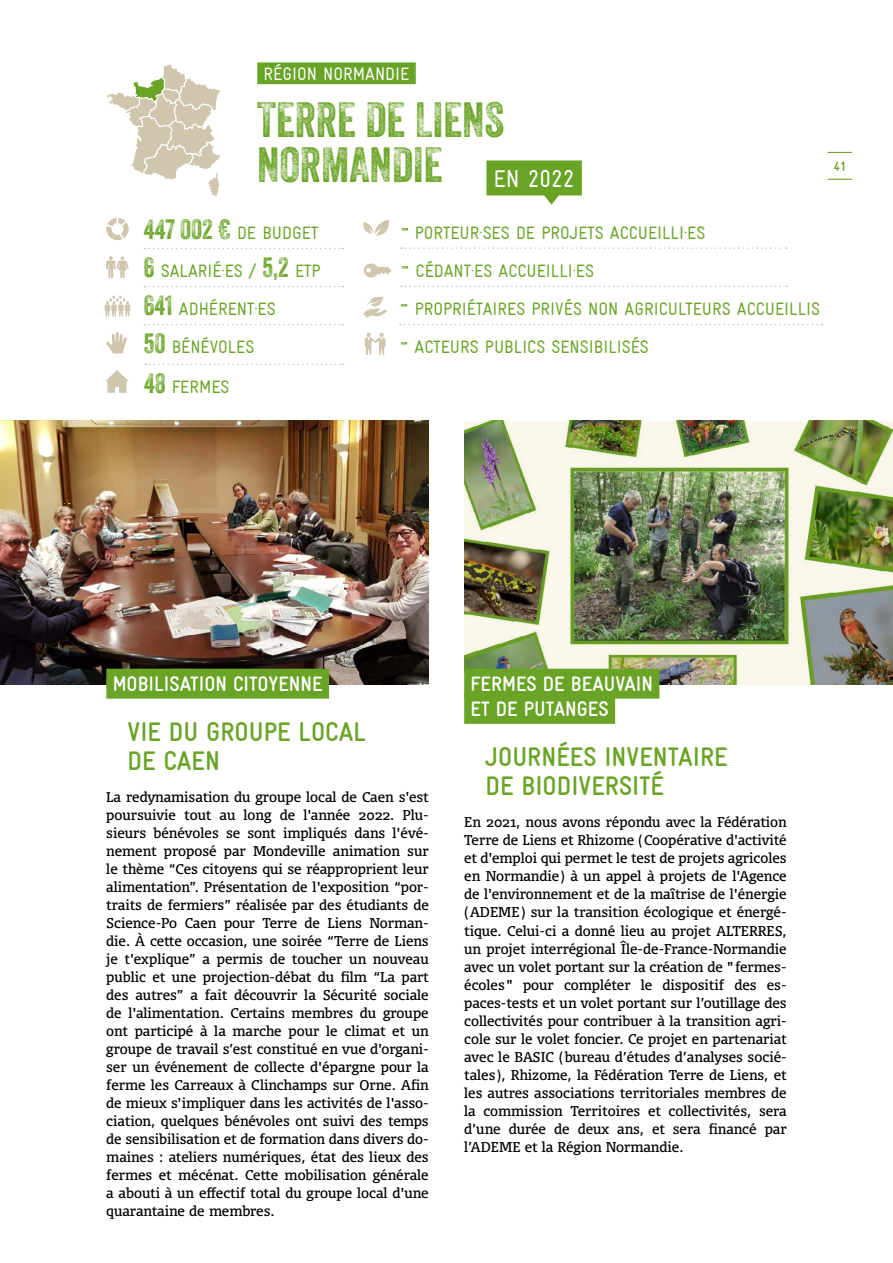
<style>
.page{position:relative;width:893px;height:1263px;background:#fff}
.page>*{position:absolute;margin:0;border:0;box-sizing:border-box;transform-origin:0 0}
.Nom_AT_2021{font:48px "Veneer Three";color:#6aa426}
.Titre_2_Article_AT{font:700 condensed 27px/28.5px "Gravur";color:#6aa426}
.Titre{font:condensed 24.3px "Gravur";color:#fff}
.Titre_1_Article_AT{font:700 condensed 21px "Gravur";color:#fff}
.Chiffres_AT_ok{font:condensed 18px "Gravur";color:#6aa426}
.Région_AT{font:condensed 18px "Gravur";color:#fff}
.Texte_courant_AT{font:13.5px/18px "Olsen";color:#000;text-align:justify}
.t1{font:700 condensed 13.5px "Gravur";color:#6aa426}
.s1{font-family:"Veneer Three";font-stretch:normal;font-size:27px}
</style>
<div class="page">
<svg style="left:828px;top:152px;width:24px;height:1px"></svg>
<svg style="left:828px;top:179px;width:24px;height:1px"></svg>
<svg style="left:400px;top:324px;width:423px;height:1px"></svg>
<svg style="left:365px;top:333px;width:20px;height:22px"></svg>
<svg style="left:363px;top:296px;width:24px;height:22px"></svg>
<div style="left:257px;top:62px;width:159px;height:22px;background:#6aa426"></div>
<img style="left:0;top:421px;width:429px;height:263px">
<img style="left:464px;top:421px;width:429px;height:263px">
<div style="left:106px;top:669px;width:223px;height:30px;background:#6aa426"></div>
<div style="left:464px;top:669px;width:195px;height:30px;background:#6aa426"></div>
<div style="left:464px;top:694px;width:151px;height:30px;background:#6aa426"></div>
<svg style="left:401px;top:286px;width:386px;height:1px"></svg>
<svg style="left:144px;top:286px;width:199px;height:1px"></svg>
<svg style="left:401px;top:247px;width:386px;height:2px"></svg>
<svg style="left:144px;top:248px;width:199px;height:1px"></svg>
<svg style="left:144px;top:324px;width:199px;height:1px"></svg>
<svg style="left:486px;top:160px;width:96px;height:45px"></svg>
<svg style="left:106px;top:256px;width:23px;height:22px"></svg>
<svg style="left:106px;top:218px;width:23px;height:22px"></svg>
<svg style="left:106px;top:332px;width:21px;height:21px"></svg>
<svg style="left:363px;top:220px;width:26px;height:16px"></svg>
<svg style="left:105px;top:295px;width:25px;height:21px"></svg>
<svg style="left:107px;top:64px;width:114px;height:133px"></svg>
<svg style="left:145px;top:364px;width:199px;height:1px"></svg>
<svg style="left:105px;top:370px;width:24px;height:23px"></svg>
<svg style="left:364px;top:263px;width:28px;height:15px"></svg>
<p class="Région_AT" style="left:264px;top:64px;width:147px">RÉGION NORMANDIE</p>
<p class="Nom_AT_2021" style="left:257px;top:90px;width:249px">TERRE DE LIENS</p>
<p class="Nom_AT_2021" style="left:257px;top:135px;width:187px">NORMANDIE</p>
<p class="Titre" style="left:493px;top:165px;width:83px">EN 2022</p>
<p class="Chiffres_AT_ok" style="left:144px;top:223px;width:176px"><span class="s1">447 002 €</span> DE BUDGET</p>
<p class="Chiffres_AT_ok" style="left:144px;top:261px;width:178px"><span class="s1">6</span> SALARIÉ·ES / <span class="s1">5,2</span> ETP</p>
<p class="Chiffres_AT_ok" style="left:144px;top:299px;width:134px"><span class="s1">641</span> ADHÉRENT·ES</p>
<p class="Chiffres_AT_ok" style="left:144px;top:337px;width:112px"><span class="s1">50</span> BÉNÉVOLES</p>
<p class="Chiffres_AT_ok" style="left:144px;top:376px;width:87px"><span class="s1">48</span> FERMES</p>
<p class="Chiffres_AT_ok" style="left:401px;top:222px;width:306px"><span class="s1">-</span> PORTEUR·SES DE PROJETS ACCUEILLI·ES</p>
<p class="Chiffres_AT_ok" style="left:401px;top:261px;width:195px"><span class="s1">-</span> CÉDANT·ES ACCUEILLI·ES</p>
<p class="Chiffres_AT_ok" style="left:400px;top:299px;width:422px"><span class="s1">-</span> PROPRIÉTAIRES PRIVÉS NON AGRICULTEURS ACCUEILLIS</p>
<p class="Chiffres_AT_ok" style="left:400px;top:337px;width:251px"><span class="s1">-</span> ACTEURS PUBLICS SENSIBILISÉS</p>
<p class="t1" style="left:834px;top:159px;width:14px">41</p>
<p class="Titre_1_Article_AT" style="left:113px;top:672px;width:211px">MOBILISATION CITOYENNE</p>
<p class="Titre_2_Article_AT" style="left:128px;top:717px;width:240px">VIE DU GROUPE LOCAL<br>DE CAEN</p>
<p class="Texte_courant_AT" style="left:106px;top:787px;width:324px">La redynamisation du groupe local de Caen s'est poursuivie tout au long de l'année 2022. Plu&shy;sieurs bénévoles se sont impliqués dans l'évé&shy;nement proposé par Mondeville animation sur le thème “Ces citoyens qui se réapproprient leur alimentation”. Présentation de l'exposition “por&shy;traits de fermiers” réalisée par des étudiants de Science-Po Caen pour Terre de Liens Norman&shy;die. À cette occasion, une soirée “Terre de Liens je t'explique” a permis de toucher un nouveau public et une projection-débat du film “La part des autres” a fait découvrir la Sécurité sociale de l'alimentation. Certains membres du groupe ont participé à la marche pour le climat et un groupe de travail s’est constitué en vue d'organi&shy;ser un événement de collecte d'épargne pour la ferme les Carreaux à Clinchamps sur Orne. Afin de mieux s'impliquer dans les activités de l'asso&shy;ciation, quelques bénévoles ont suivi des temps de sensibilisation et de formation dans divers do&shy;maines : ateliers numériques, état des lieux des fermes et mécénat. Cette mobilisation générale a abouti à un effectif total du groupe local d'une quarantaine de membres.</p>
<p class="Titre_1_Article_AT" style="left:471px;top:672px;width:184px">FERMES DE BEAUVAIN</p>
<p class="Titre_1_Article_AT" style="left:471px;top:698px;width:140px">ET DE PUTANGES</p>
<p class="Titre_2_Article_AT" style="left:485px;top:743px;width:244px">JOURNÉES INVENTAIRE<br>DE BIODIVERSITÉ</p>
<p class="Texte_courant_AT" style="left:464px;top:813px;width:324px">En 2021, nous avons répondu avec la Fédération Terre de Liens et Rhizome (Coopérative d'activité et d'emploi qui permet le test de projets agricoles en Normandie) à un appel à projets de l'Agence de l'environnement et de la maîtrise de l'énergie (ADEME) sur la transition écologique et énergé&shy;tique. Celui-ci a donné lieu au projet ALTERRES, un projet interrégional Île-de-France-Normandie avec un volet portant sur la création de " fermes&shy;écoles" pour compléter le dispositif des es&shy;paces-tests et un volet portant sur l’outillage des collectivités pour contribuer à la transition agri&shy;cole sur le volet foncier. Ce projet en partenariat avec le BASIC (bureau d’études d’analyses socié&shy;tales), Rhizome, la Fédération Terre de Liens, et les autres associations territoriales membres de la commission Territoires et collectivités, sera d’une durée de deux ans, et sera financé par l’ADEME et la Région Normandie.</p>
</div>
